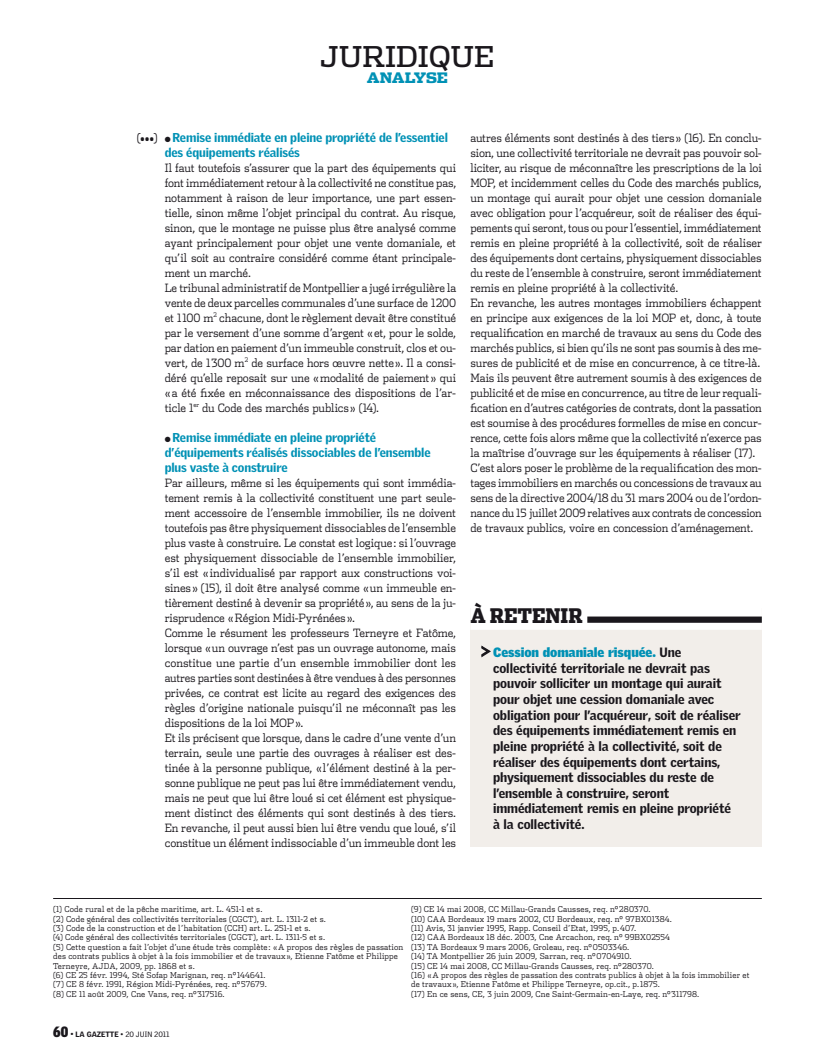
<style>
.page{position:relative;width:815px;height:1063px;background:#fff}
.page>*{position:absolute;margin:0;border:0;box-sizing:border-box;transform-origin:0 0}
.t1{font:28.75px "Dispatch";letter-spacing:-.005em;color:#1a171c}
.aretenir_TITRE{font:900 20px "Dispatch Cond";letter-spacing:-.005em;color:#1a171c}
.t2{font:900 14.38px "Dispatch";letter-spacing:-.01em;color:#0091b5}
.aretenir_TEXTE_sansf{font:900 13.12px/15.6px "Griffith Gothic";letter-spacing:-.005em;color:#1a171c}
.INTER_3analyse{font:900 12.5px/15px "Griffith Gothic";letter-spacing:-.01em;color:#0091b5}
.TEXTE{font:300 11.5px/15px "Dispatch";letter-spacing:-.015em;color:#1a171c;text-align:justify;scale:.92 1}
.TEXTE-2{font:300 11.5px/15px "Dispatch";letter-spacing:-.015em;color:#1a171c;text-align:justify;scale:.91 1}
.t3{font:300 10px "Dispatch";color:#1a171c;scale:.94 1}
.NOTE_suite{font:300 8.12px/9.4px "Dispatch";letter-spacing:.015em;color:#1a171c;scale:.94 1}
.NOTE_pied-filet{font:300 8.12px "Dispatch";letter-spacing:.015em;color:#1a171c;scale:.94 1}
.t4{font:7.5px "Griffith Gothic";letter-spacing:-.005em;color:#1a171c}
.s1{color:#1a171c}
.s2{font-size:11.88px}
.s3{font-family:"Geneva";font-weight:400;font-size:27.5px}
.s4{color:#0091b5}
.s5{font-family:"Griffith Gothic Cond";font-weight:900;font-size:14.5px}
.s6{font-size:8.25px}
.s7{font-weight:900}
</style>
<div class="page">
<div style="left:470px;top:608px;width:292px;height:239px;background:#f2eeea"></div>
<div style="left:470px;top:605px;width:292px;height:25px;background:#fff"></div>
<div style="left:587px;top:617px;width:175px;height:6px;background:#1a171c"></div>
<svg style="left:481px;top:645px;width:10px;height:13px"></svg>
<hr style="left:53px;top:898px;width:709px;height:1px;background:#1a171c">
<p class="t1" style="left:321px;top:37px;width:175px">JURIDIQUE</p>
<p class="t2" style="left:367px;top:68px;width:83px">ANALYSE</p>
<p class="INTER_3analyse" style="left:165px;top:129px;width:285px"><span class="s1">●</span> Remise immédiate en pleine propriété de l’essentiel des équipements réalisés</p>
<p class="TEXTE" style="left:165px;top:160px;width:318px">Il faut toutefois s’assurer que la part des équipements qui font immédiatement retour à la collectivité ne constitue pas, notamment à raison de leur importance, une part essen&shy;tielle, sinon même l’objet principal du contrat. Au risque, sinon, que le montage ne puisse plus être analysé comme ayant principalement pour objet une vente domaniale, et qu’il soit au contraire considéré comme étant principale&shy;ment un marché.</p>
<p class="TEXTE-2" style="left:165px;top:280px;width:322px">Le tribunal administratif de Montpellier a jugé irrégulière la vente de deux parcelles communales d’une surface de 1200 et 1100 m<sup>2</sup> chacune, dont le règlement devait être constitué par le versement d’une somme d’argent «et, pour le solde, par dation en paiement d’un immeuble construit, clos et ou&shy;vert, de 1300 m<sup>2</sup> de surface hors œuvre nette». Il a consi&shy;déré qu’elle reposait sur une «modalité de paiement» qui «a été fixée en méconnaissance des dispositions de l’ar&shy;ticle 1<sup>er</sup> du Code des marchés publics» (14).</p>
<p class="INTER_3analyse" style="left:165px;top:429px;width:267px"><span class="s1">●</span> Remise immédiate en pleine propriété d’équipements réalisés dissociables de l’ensemble plus vaste à construire</p>
<p class="TEXTE" style="left:165px;top:475px;width:318px">Par ailleurs, même si les équipements qui sont immédia&shy;tement remis à la collectivité constituent une part seule&shy;ment accessoire de l’ensemble immobilier, ils ne doivent toutefois pas être physiquement dissociables de l’ensemble plus vaste à construire. Le constat est logique: si l’ouvrage est physiquement dissociable de l’ensemble immobilier, s’il est «individualisé par rapport aux constructions voi&shy;sines» (15), il doit être analysé comme «un immeuble en&shy;tièrement destiné à devenir sa propriété», au sens de la ju&shy;risprudence «Région Midi-Pyrénées».</p>
<p class="TEXTE" style="left:165px;top:625px;width:318px">Comme le résument les professeurs Terneyre et Fatôme, lorsque «un ouvrage n’est pas un ouvrage autonome, mais constitue une partie d’un ensemble immobilier dont les autres parties sont destinées à être vendues à des personnes privées, ce contrat est licite au regard des exigences des règles d’origine nationale puisqu’il ne méconnaît pas les dispositions de la loi MOP».</p>
<p class="TEXTE" style="left:165px;top:730px;width:318px">Et ils précisent que lorsque, dans le cadre d’une vente d’un terrain, seule une partie des ouvrages à réaliser est des&shy;tinée à la personne publique, «l’élément destiné à la per&shy;sonne publique ne peut pas lui être immédiatement vendu, mais ne peut que lui être loué si cet élément est physique&shy;ment distinct des éléments qui sont destinés à des tiers.<br>En revanche, il peut aussi bien lui être vendu que loué, s’il constitue un élément indissociable d’un immeuble dont les</p>
<p class="t3" style="left:137px;top:132px;width:24px"><span class="s2">(</span>•••<span class="s2">)</span></p>
<p class="TEXTE" style="left:470px;top:130px;width:318px">autres éléments sont destinés à des tiers» (16). En conclu&shy;sion, une collectivité territoriale ne devrait pas pouvoir sol&shy;liciter, au risque de méconnaître les prescriptions de la loi MOP, et incidemment celles du Code des marchés publics, un montage qui aurait pour objet une cession domaniale avec obligation pour l’acquéreur, soit de réaliser des équi&shy;pements qui seront, tous ou pour l’essentiel, immédiatement remis en pleine propriété à la collectivité, soit de réaliser des équipements dont certains, physiquement dissociables du reste de l’ensemble à construire, seront immédiatement remis en pleine propriété à la collectivité.</p>
<p class="TEXTE" style="left:470px;top:295px;width:318px">En revanche, les autres montages immobiliers échappent en principe aux exigences de la loi MOP et, donc, à toute requalification en marché de travaux au sens du Code des marchés publics, si bien qu’ils ne sont pas soumis à des me&shy;sures de publicité et de mise en concurrence, à ce titre-là.</p>
<p class="TEXTE" style="left:470px;top:370px;width:318px">Mais ils peuvent être autrement soumis à des exigences de publicité et de mise en concurrence, au titre de leur requali&shy;fication en d’autres catégories de contrats, dont la passation est soumise à des procédures formelles de mise en concur&shy;rence, cette fois alors même que la collectivité n’exerce pas la maîtrise d’ouvrage sur les équipements à réaliser (17).</p>
<p class="TEXTE" style="left:470px;top:460px;width:318px">C’est alors poser le problème de la requalification des mon&shy;tages immobiliers en marchés ou concessions de travaux au sens de la directive 2004/18 du 31 mars 2004 ou de l’ordon&shy;nance du 15 juillet 2009 relatives aux contrats de concession de travaux publics, voire en concession d’aménagement.</p>
<p class="aretenir_TITRE" style="left:470px;top:602px;width:114px">À RETENIR</p>
<p class="aretenir_TEXTE_sansf" style="left:493px;top:644px;width:249px;text-indent:-12px"><span class="s3">˲</span> <span class="s4">Cession domaniale risquée.</span> Une collectivité territoriale ne devrait pas pouvoir solliciter un montage qui aurait pour objet une cession domaniale avec obligation pour l’acquéreur, soit de réaliser des équipements immédiatement remis en pleine propriété à la collectivité, soit de réaliser des équipements dont certains, physiquement dissociables du reste de l’ensemble à construire, seront immédiatement remis en pleine propriété à la collectivité.</p>
<p class="NOTE_pied-filet" style="left:53px;top:904px;width:224px">(1) Code rural et de la pêche maritime, art. L. 451-1 et s.</p>
<p class="NOTE_suite" style="left:53px;top:914px;width:292px">(2) Code général des collectivités territoriales (CGCT), art. L. 1311-2 et s.</p>
<p class="NOTE_suite" style="left:53px;top:923px;width:275px">(3) Code de la construction et de l’habitation (CCH) art. L. 251-1 et s.</p>
<p class="NOTE_suite" style="left:53px;top:932px;width:291px">(4) Code général des collectivités territoriales (CGCT), art. L. 1311-5 et s.</p>
<p class="NOTE_suite" style="left:53px;top:942px;width:374px">(5) Cette question a fait l’objet d’une étude très complète: «A propos des règles de passation des contrats publics à objet à la fois immobilier et de travaux», Etienne Fatôme et Philippe<br>Terneyre, AJDA, 2009, pp. 1868 et s.</p>
<p class="NOTE_suite" style="left:53px;top:970px;width:228px">(6) CE 25 févr. 1994, Sté Sofap Marignan, req. n°144641.</p>
<p class="NOTE_suite" style="left:53px;top:979px;width:229px">(7) CE 8 févr. 1991, Région Midi-Pyrénées, req. n°57679.</p>
<p class="NOTE_suite" style="left:53px;top:989px;width:184px">(8) CE 11 août 2009, Cne Vans, req. n°317516.</p>
<p class="NOTE_suite" style="left:411px;top:904px;width:256px">(9) CE 14 mai 2008, CC Millau-Grands Causses, req. n°280370.</p>
<p class="NOTE_suite" style="left:411px;top:914px;width:279px">(10) CAA Bordeaux 19 mars 2002, CU Bordeaux, req. n° 97BX01384.</p>
<p class="NOTE_suite" style="left:411px;top:923px;width:241px">(11) Avis, 31 janvier 1995, Rapp. Conseil d’Etat, 1995, p.407.</p>
<p class="NOTE_suite" style="left:411px;top:932px;width:277px">(12) CAA Bordeaux 18 déc. 2003, Cne Arcachon, req. n° 99BX02554</p>
<p class="NOTE_suite" style="left:411px;top:942px;width:234px">(13) TA Bordeaux 9 mars 2006, Groleau, req. n°0503346.</p>
<p class="NOTE_suite" style="left:411px;top:951px;width:236px">(14) TA Montpellier 26 juin 2009, Sarran, req. n°0704910.</p>
<p class="NOTE_suite" style="left:411px;top:961px;width:260px">(15) CE 14 mai 2008, CC Millau-Grands Causses, req. n°280370.</p>
<p class="NOTE_suite" style="left:411px;top:970px;width:362px">(16) «A propos des règles de passation des contrats publics à objet à la fois immobilier et de travaux», Etienne Fatôme et Philippe Terneyre, op.cit., p.1875.</p>
<p class="NOTE_suite" style="left:411px;top:989px;width:308px">(17) En ce sens, CE, 3 juin 2009, Cne Saint-Germain-en-Laye, req. n°311798.</p>
<p class="t4" style="left:53px;top:1030px;width:118px"><span class="s5">60</span> <span class="s6">•</span> <span class="s7">LA GAZETTE</span> • 20 JUIN 2011</p>
</div>
